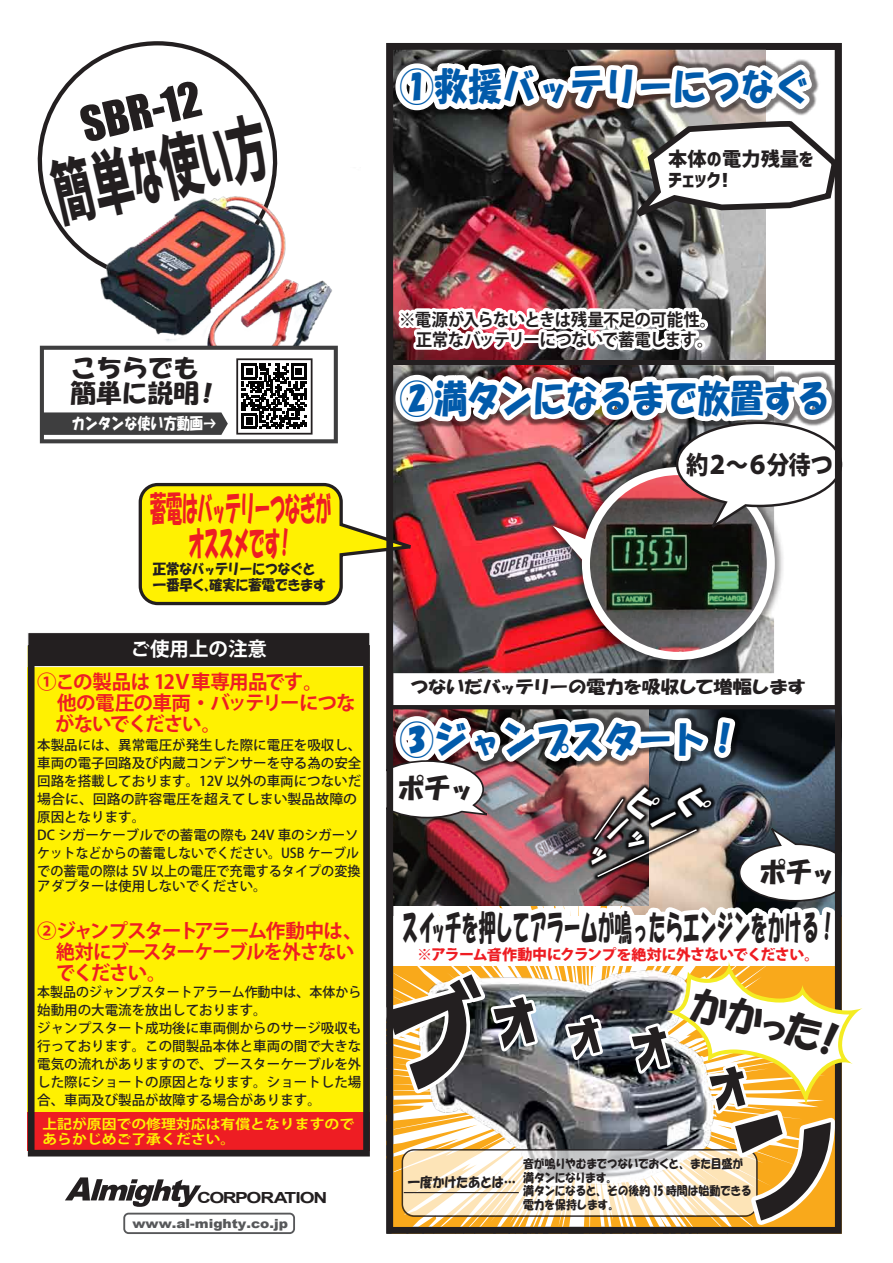
<style>
.page{position:relative;width:893px;height:1263px;background:#fff}
.page>*{position:absolute;margin:0;border:0;box-sizing:border-box;transform-origin:0 0}
.t1{font:71.4px "Corporate Logo Bold";color:#231f20;scale:.56 1}
.t2{font:44.7px "Impact";color:#231f20}
.t3{font:40.35px "HG Soei Kakupoptai";color:#231f20;scale:.95 1}
.t4{font:37.95px "HG Soei Kakupoptai";color:#015aaa;scale:.9 1}
.t5{font:34.8px "HG Soei Kakupoptai";color:#231f20;scale:.49 1}
.t6{font:34.5px/34.5px "HG Soei Kakupoptai";letter-spacing:-.06em;color:#ee1d23;text-align:center;scale:.47 1}
.t7{font:28.05px "HG Soei Kakupoptai";letter-spacing:-.08em;color:#231f20}
.t8{font:25.2px/25.2px "HG Soei Kakupoptai";letter-spacing:-.005em;color:#231f20}
.t9{font:800 24.9px "Koz Go Pro";letter-spacing:-.07em;color:#231f20;scale:.9 1}
.t10{font:700 19.5px/21px "Koz Go Pro";letter-spacing:-.055em;color:#ee1d23}
.t11{font:700 19.5px "Koz Go Pro";color:#fff}
.t12{font:19.2px/20.4px "Corporate Logo Bold";color:#231f20}
.t13{font:700 17.4px/20.2px "Koz Go Pro";letter-spacing:-.045em;color:#231f20;text-align:right;scale:.95 1}
.t14{font:17.4px "HG Soei Kakupoptai";letter-spacing:-.05em;color:#231f20;scale:1.1 1}
.t15{font:15.75px "HG Soei Kakupoptai";color:#fff;scale:.83 1}
.t16{font:700 15.3px "Arial";letter-spacing:-.065em;color:#231f20;scale:1.25 1}
.t17{font:800 15px "Koz Go Pro";letter-spacing:-.045em;color:#ee1d23}
.t18{font:14.25px/15.9px "HG Soei Kakupoptai";letter-spacing:-.04em;color:#231f20;scale:.93 1}
.t19{font:13.65px "HG Soei Kakupoptai";letter-spacing:-.025em;color:#231f20;scale:.9 1}
.t20{font:500 13.5px/18px "Koz Go Pro";color:#231f20}
.t21{font:500 13.5px/18px "Koz Go Pro";color:#231f20;scale:.96 1}
.t22{font:700 13.5px/15.1px "Koz Go Pro";color:#fff101;scale:1.1 1}
.t23{font:900 12.6px "Arial";color:#57585a;scale:1.1 1}
.t24{font:12px/13.5px "HG Soei Kakupoptai";letter-spacing:-.03em;color:#231f20;scale:.9 1}
</style>
<div class="page">
<svg style="left:37px;top:41px;width:176px;height:143px"></svg>
<svg style="left:28px;top:645px;width:12px;height:511px;background:#817213"></svg>
<img style="left:40px;top:55px;width:822px;height:1179px">
<h2 class="t2" style="left:74px;top:91px;width:123px;rotate:-13deg">SBR-12</h2>
<h1 class="t1" style="left:43px;top:148px;width:394px;rotate:-13deg">簡単な使い方</h1>
<h3 class="t8" style="left:71px;top:355px;width:151px">こちらでも簡単に説明！</h3>
<p class="t15" style="left:72px;top:415px;width:175px">カンタンな使い方動画→</p>
<h3 class="t6" style="left:150px;top:491px;width:388px">蓄電はバッテリーつなぎがオススメです！</h3>
<p class="t18" style="left:153px;top:561px;width:188px">正常なバッテリーにつなぐと一番早く、確実に蓄電できます</p>
<h3 class="t11" style="left:131px;top:636px;width:138px">ご使用上の注意</h3>
<h3 class="t10" style="left:55px;top:672px;width:302px;text-indent:-18px">①この製品は 12Ⅴ車専用品です。<br>他の電圧の車両・バッテリーにつながないでください。</h3>
<p class="t20" style="left:37px;top:736px;width:325px">本製品には、異常電圧が発生した際に電圧を吸収し、車両の電子回路及び内蔵コンデンサーを守る為の安全回路を搭載しております。12V 以外の車両につないだ場合に、回路の許容電圧を超えてしまい製品故障の原因となります。<br>DC シガーケーブルでの蓄電の際も 24V 車のシガーソケットなどからの蓄電しないでください。USB ケーブルでの蓄電の際は 5V 以上の電圧で充電するタイプの変換</p>
<p class="t20" style="left:37px;top:878px;width:231px">アダプターは使用しないでください。</p>
<h3 class="t10" style="left:37px;top:921px;width:327px">②ジャンプスタートアラーム作動中は、　絶対にブースターケーブルを外さない　でください。</h3>
<p class="t21" style="left:37px;top:984px;width:339px">本製品のジャンプスタートアラーム作動中は、本体から始動用の大電流を放出しております。<br>ジャンプスタート成功後に車両側からのサージ吸収も行っております。この間製品本体と車両の間で大きな電気の流れがありますので、ブースターケーブルを外した際にショートの原因となります。ショートした場合、車両及び製品が故障する場合があります。</p>
<p class="t22" style="left:42px;top:1117px;width:285px">上記が原因での修理対応は有償となりますのであらかじめご了承ください。</p>
<p class="t16" style="left:197px;top:1186px;width:106px">CORPORATION</p>
<p class="t23" style="left:132px;top:1214px;width:143px">www.al-mighty.co.jp</p>
<h3 class="t4" style="left:400px;top:67px;width:456px">①救援バッテリーにつなぐ</h3>
<h3 class="t12" style="left:668px;top:148px;width:147px">本体の電力残量をチェック！</h3>
<p class="t13" style="left:399px;top:310px;width:335px">※電源が入らないときは残量不足の可能性。正常なバッテリーにつないで蓄電します。</p>
<h3 class="t4" style="left:400px;top:379px;width:479px">②満タンになるまで放置する</h3>
<h3 class="t9" style="left:686px;top:449px;width:165px">約２～６分待つ</h3>
<p class="t14" style="left:410px;top:678px;width:362px">つないだバッテリーの電力を吸収して増幅します</p>
<h3 class="t4" style="left:400px;top:720px;width:380px">③ジャンプスタート！</h3>
<h3 class="t7" style="left:398px;top:773px;width:79px">ポチッ</h3>
<h3 class="t7" style="left:759px;top:858px;width:79px">ポチッ</h3>
<h3 class="t5" style="left:401px;top:910px;width:888px">スイッチを押してアラームが鳴ったらエンジンをかける！</h3>
<p class="t17" style="left:417px;top:944px;width:404px">※アラーム音作動中にクランプを絶対に外さないでください。</p>
<h3 class="t3" style="left:696px;top:983px;width:172px;rotate:14deg">かかった！</h3>
<p class="t19" style="left:408px;top:1175px;width:122px">一度かけたあとは…</p>
<p class="t24" style="left:523px;top:1157px;width:255px">音が鳴りやむまでつないでおくと、また目盛が満タンになります。<br>満タンになると、その後約 15 時間は始動できる電力を保持します。</p>
</div>
